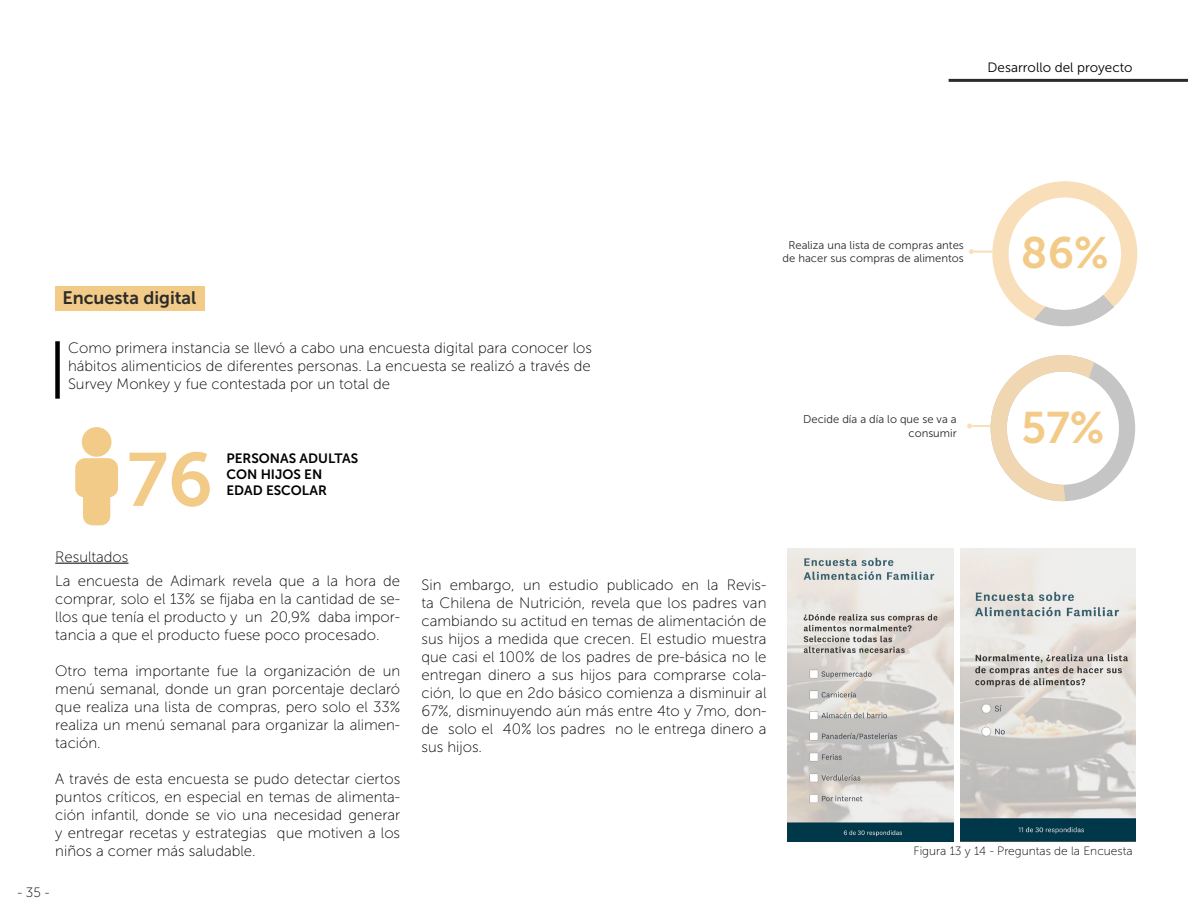
<style>
.page{position:relative;width:1188px;height:918px;background:#fff}
.page>*{position:absolute;margin:0;border:0;box-sizing:border-box;transform-origin:0 0}
.t1{font:75px "Museo Sans 700";color:#f3cb88}
.t2{font:44.1px "Museo Sans 700";color:#f3cb88}
.t3{font:43.65px "Museo Sans 700";color:#f3cb88}
.t4{font:18px "Museo Sans 700";color:#2b2b2b}
.t5{font:15px/18px "Museo Sans 100";color:#000;text-align:justify}
.t6{font:13.5px/16.2px "Museo Sans 700";color:#000}
.t7{font:13.5px "Museo Sans 300";color:#000}
.t8{font:13.5px "Museo Sans 100";color:#000}
.t9{font:12px "Museo Sans 100";color:#000}
.t10{font:11.25px/13.5px "Museo Sans 300";color:#2b2b2b;text-align:center}
</style>
<div class="page">
<hr style="left:949px;top:79px;width:239px;height:3px;background:#2b2b2b">
<svg style="left:969px;top:181px;width:168px;height:146px"></svg>
<svg style="left:967px;top:355px;width:168px;height:146px"></svg>
<img style="left:788px;top:548px;width:166px;height:294px">
<img style="left:960px;top:548px;width:175px;height:294px">
<div style="left:55px;top:286px;width:150px;height:24px;background:#f3cb88"></div>
<div style="left:55px;top:341px;width:5px;height:58px;background:#000"></div>
<svg style="left:75px;top:427px;width:43px;height:99px"></svg>
<hr style="left:55px;top:563px;width:73px;height:1px;background:#000">
<p class="t7" style="left:988px;top:60px;width:147px">Desarrollo del proyecto</p>
<p class="t4" style="left:62px;top:287px;width:136px">Encuesta digital</p>
<p class="t5" style="left:68px;top:339px;width:525px">Como primera instancia se llevó a cabo una encuesta digital para conocer los hábitos alimenticios de diferentes personas. La encuesta se realizó a través de Survey Monkey y fue contestada por un total de</p>
<h1 class="t1" style="left:127px;top:438px;width:88px">76</h1>
<p class="t6" style="left:227px;top:450px;width:133px">PERSONAS ADULTAS<br>CON HIJOS EN</p>
<p class="t6" style="left:227px;top:483px;width:102px">EDAD ESCOLAR</p>
<p class="t10" style="left:783px;top:238px;width:183px">Realiza una lista de compras antes de hacer sus compras de alimentos</p>
<h3 class="t3" style="left:1021px;top:229px;width:89px">86%</h3>
<p class="t10" style="left:803px;top:412px;width:155px;text-align:right">Decide día a día lo que se va a consumir</p>
<h2 class="t2" style="left:1021px;top:403px;width:85px">57%</h2>
<p class="t5" style="left:55px;top:548px;width:75px">Resultados</p>
<p class="t5" style="left:55px;top:572px;width:347px">La encuesta de Adimark revela que a la hora de comprar, solo el 13% se fijaba en la cantidad de se&shy;llos que tenía el producto y un 20,9% daba impor&shy;tancia a que el producto fuese poco procesado.</p>
<p class="t5" style="left:55px;top:662px;width:347px">Otro tema importante fue la organización de un menú semanal, donde un gran porcentaje declaró que realiza una lista de compras, pero solo el 33% realiza un menú semanal para organizar la alimen&shy;tación.</p>
<p class="t5" style="left:55px;top:770px;width:347px">A través de esta encuesta se pudo detectar ciertos puntos críticos, en especial en temas de alimenta&shy;ción infantil, donde se vio una necesidad generar y entregar recetas y estrategias que motiven a los niños a comer más saludable.</p>
<p class="t8" style="left:17px;top:885px;width:34px">- 35 -</p>
<p class="t5" style="left:422px;top:576px;width:347px">Sin embargo, un estudio publicado en la Revis&shy;ta Chilena de Nutrición, revela que los padres van cambiando su actitud en temas de alimentación de sus hijos a medida que crecen. El estudio muestra que casi el 100% de los padres de pre-básica no le entregan dinero a sus hijos para comprarse cola&shy;ción, lo que en 2do básico comienza a disminuir al 67%, disminuyendo aún más entre 4to y 7mo, don&shy;de solo el 40% los padres no le entrega dinero a sus hijos.</p>
<p class="t9" style="left:914px;top:845px;width:221px">Figura 13 y 14 - Preguntas de la Encuesta</p>
</div>
